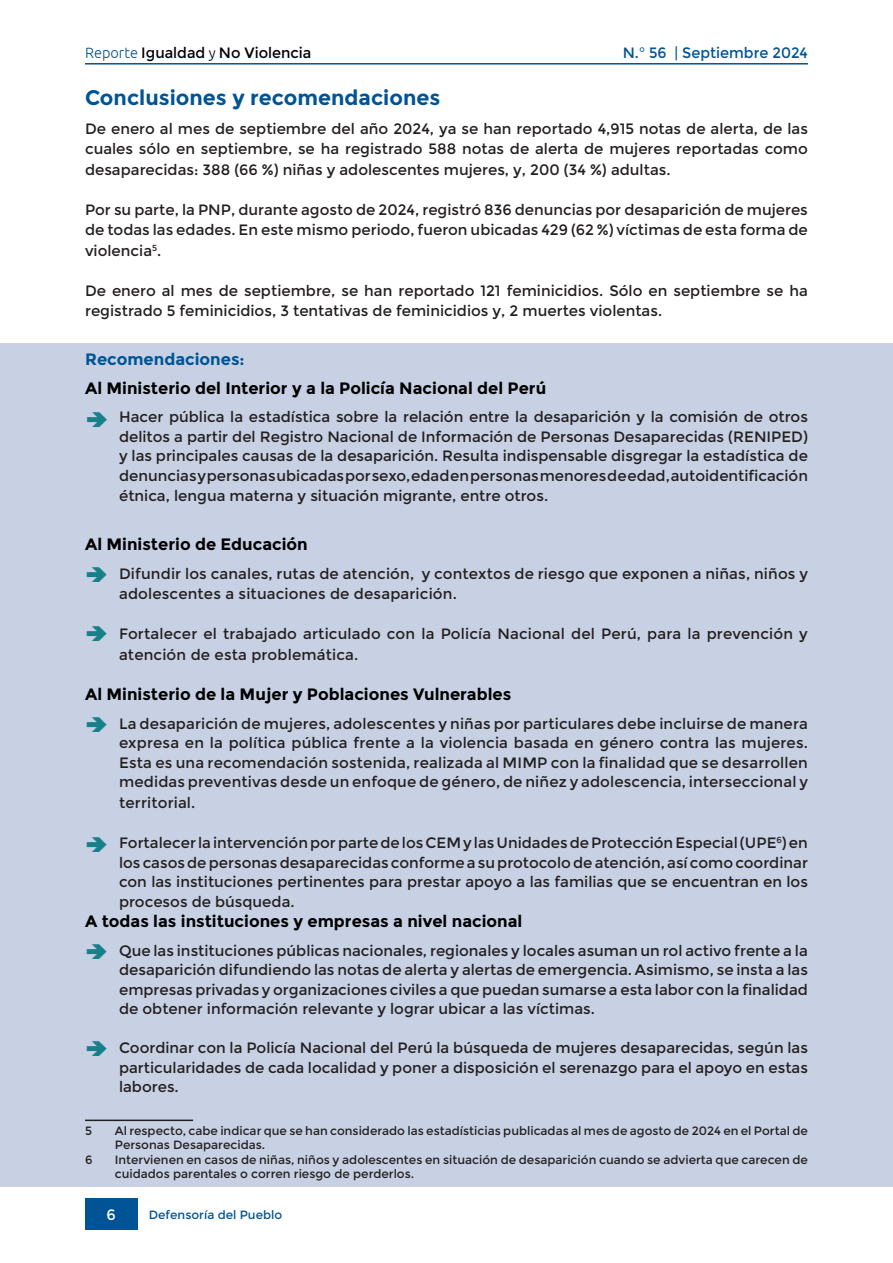
<style>
.page{position:relative;width:893px;height:1263px;background:#fff}
.page>*{position:absolute;margin:0;border:0;box-sizing:border-box;transform-origin:0 0}
.Título_1{font:700 21px "Montserrat";color:#005495}
.Subtítulo_1{font:700 16.5px "Montserrat";color:#000001}
.Subtítulo_1-2{font:700 16.5px "Montserrat";color:#005495}
.cuerpo{font:15px/19.6px "Montserrat";color:#231f20;text-align:justify}
.t1{font:15px "Montserrat";color:#000}
.t2{font:15px "Montserrat";color:#005495}
.t3{font:15px "Montserrat";color:#fff}
.pie_de_pagina{font:12px/14.4px "Montserrat";color:#231f20}
.t4{font:12px "Montserrat";color:#005495}
.s1{font-family:"Ubuntu";font-weight:300;color:#005495}
.s2{font-family:"Ubuntu";font-weight:300}
</style>
<div class="page">
<hr style="left:85px;top:63px;width:723px;height:2px;background:#005495">
<div style="left:85px;top:1198px;width:52px;height:32px;background:#005495"></div>
<hr style="left:892px;top:85px;width:1px;height:1101px;background:#c7d1e3">
<div style="left:0;top:343px;width:893px;height:843px;background:#c7d1e3"></div>
<hr style="left:85px;top:1119px;width:108px;height:2px;background:#231f20">
<p class="t1" style="left:85px;top:44px;width:228px"><span class="s1">Reporte</span> Igualdad <span class="s2">y</span> No Violencia</p>
<p class="t2" style="left:623px;top:44px;width:187px">N.° 56 | Septiembre 2024</p>
<p class="Título_1" style="left:85px;top:85px;width:357px">Conclusiones y recomendaciones</p>
<p class="cuerpo" style="left:85px;top:119px;width:724px;line-height:20.2px">De enero al mes de septiembre del año 2024, ya se han reportado 4,915 notas de alerta, de las cuales sólo en septiembre, se ha registrado 588 notas de alerta de mujeres reportadas como desaparecidas: 388 (66 %) niñas y adolescentes mujeres, y, 200 (34 %) adultas.</p>
<p class="cuerpo" style="left:85px;top:200px;width:724px;line-height:20.2px">Por su parte, la PNP, durante agosto de 2024, registró 836 denuncias por desaparición de mujeres de todas las edades. En este mismo periodo, fueron ubicadas 429 (62 %) víctimas de esta forma de violencia<sup>5</sup>.</p>
<p class="cuerpo" style="left:85px;top:281px;width:724px;line-height:20.2px">De enero al mes de septiembre, se han reportado 121 feminicidios. Sólo en septiembre se ha registrado 5 feminicidios, 3 tentativas de feminicidios y, 2 muertes violentas.</p>
<p class="Subtítulo_1-2" style="left:85px;top:350px;width:161px">Recomendaciones:</p>
<p class="Subtítulo_1" style="left:85px;top:378px;width:463px">Al Ministerio del Interior y a la Policía Nacional del Perú</p>
<p class="cuerpo" style="left:119px;top:407px;width:691px">Hacer pública la estadística sobre la relación entre la desaparición y la comisión de otros delitos a partir del Registro Nacional de Información de Personas Desaparecidas (RENIPED) y las principales causas de la desaparición. Resulta indispensable disgregar la estadística de denuncias y personas ubicadas por sexo, edad en personas menores de edad, autoidentificación étnica, lengua materna y situación migrante, entre otros.</p>
<p class="Subtítulo_1" style="left:85px;top:534px;width:224px">Al Ministerio de Educación</p>
<p class="cuerpo" style="left:119px;top:563px;width:690px;line-height:20.2px">Difundir los canales, rutas de atención, y contextos de riesgo que exponen a niñas, niños y adolescentes a situaciones de desaparición.</p>
<p class="cuerpo" style="left:119px;top:624px;width:690px;line-height:20.2px">Fortalecer el trabajado articulado con la Policía Nacional del Perú, para la prevención y atención de esta problemática.</p>
<p class="Subtítulo_1" style="left:85px;top:684px;width:428px">Al Ministerio de la Mujer y Poblaciones Vulnerables</p>
<p class="cuerpo" style="left:119px;top:714px;width:690px">La desaparición de mujeres, adolescentes y niñas por particulares debe incluirse de manera expresa en la política pública frente a la violencia basada en género contra las mujeres.<br>Esta es una recomendación sostenida, realizada al MIMP con la finalidad que se desarrollen medidas preventivas desde un enfoque de género, de niñez y adolescencia, interseccional y territorial.</p>
<p class="cuerpo" style="left:119px;top:833px;width:690px">Fortalecer la intervención por parte de los CEM y las Unidades de Protección Especial (UPE<sup>6</sup>) en los casos de personas desaparecidas conforme a su protocolo de atención, así como coordinar con las instituciones pertinentes para prestar apoyo a las familias que se encuentran en los procesos de búsqueda.</p>
<p class="Subtítulo_1" style="left:85px;top:911px;width:439px">A todas las instituciones y empresas a nivel nacional</p>
<p class="cuerpo" style="left:119px;top:941px;width:690px">Que las instituciones públicas nacionales, regionales y locales asuman un rol activo frente a la desaparición difundiendo las notas de alerta y alertas de emergencia. Asimismo, se insta a las empresas privadas y organizaciones civiles a que puedan sumarse a esta labor con la finalidad de obtener información relevante y lograr ubicar a las víctimas.</p>
<p class="cuerpo" style="left:119px;top:1038px;width:690px">Coordinar con la Policía Nacional del Perú la búsqueda de mujeres desaparecidas, según las particularidades de cada localidad y poner a disposición el serenazgo para el apoyo en estas labores.</p>
<p class="pie_de_pagina" style="left:85px;top:1123px;width:8px">5</p>
<p class="pie_de_pagina" style="left:115px;top:1123px;width:695px">Al respecto, cabe indicar que se han considerado las estadísticias publicadas al mes de agosto de 2024 en el Portal de<br>Personas Desaparecidas.</p>
<p class="pie_de_pagina" style="left:85px;top:1152px;width:9px">6</p>
<p class="pie_de_pagina" style="left:115px;top:1152px;width:695px">Intervienen en casos de niñas, niños y adolescentes en situación de desaparición cuando se advierta que carecen de cuidados parentales o corren riesgo de perderlos.</p>
<p class="t3" style="left:107px;top:1206px;width:11px">6</p>
<p class="t4" style="left:149px;top:1208px;width:135px">Defensoría del Pueblo</p>
</div>
